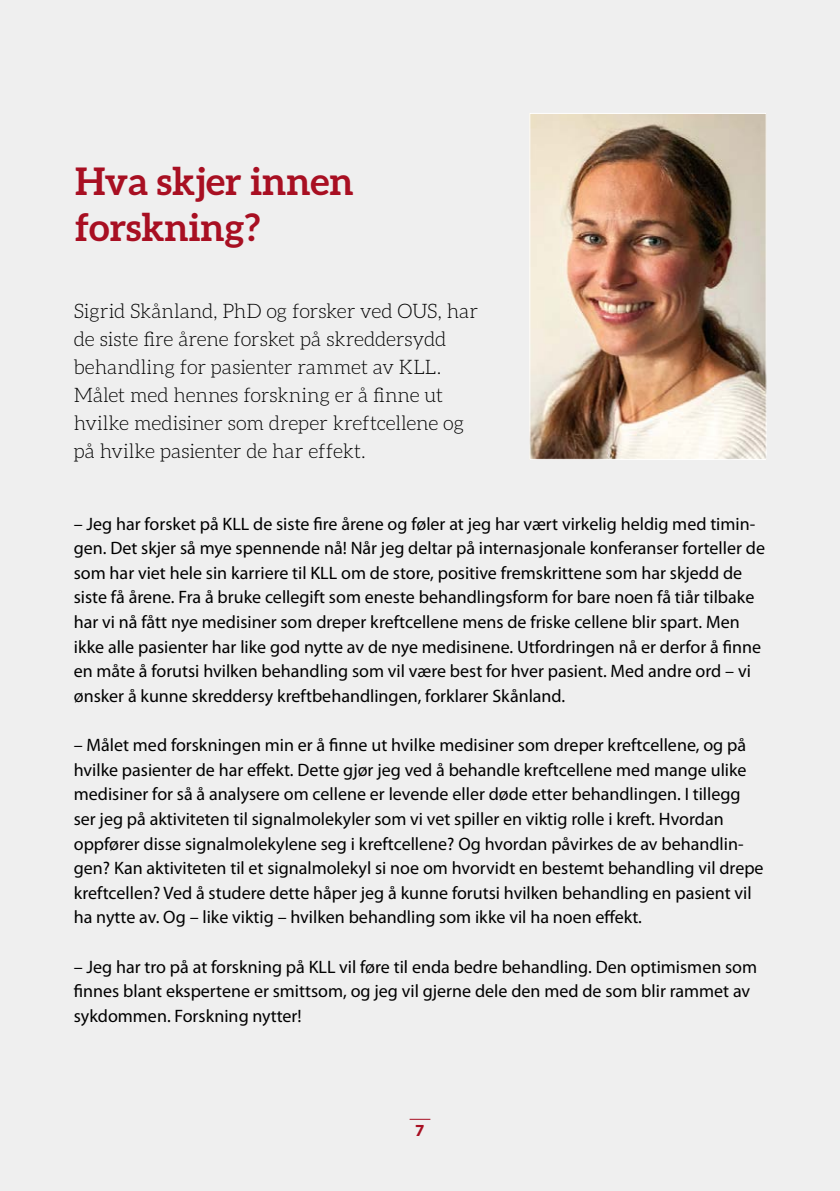
<style>
.page{position:relative;width:840px;height:1191px;background:#fff}
.page>*{position:absolute;margin:0;border:0;box-sizing:border-box;transform-origin:0 0}
.t1{font:700 38px/46px "Aleo";color:#a80f22}
.t2{font:300 20px/28px "Aleo";letter-spacing:-.01em;color:#000}
.t3{font:18px/24.6px "Myriad Pro";color:#000}
.t4{font:700 17px "Myriad Pro";color:#a80f22}
</style>
<div class="page">
<div style="left:0;top:0;width:839px;height:1191px;background:#efefef"></div>
<svg style="left:409px;top:1118px;width:21px;height:1px"></svg>
<img style="left:531px;top:115px;width:233px;height:343px">
<div style="left:529px;top:113px;width:237px;height:347px;border:1px solid #fff"></div>
<h1 class="t1" style="left:75px;top:158px;width:280px">Hva skjer innen forskning?</h1>
<p class="t2" style="left:74px;top:297px;width:405px">Sigrid Skånland, PhD og forsker ved OUS, har de siste fire årene forsket på skreddersydd behandling for pasienter rammet av KLL.<br>Målet med hennes forskning er å finne ut hvilke medisiner som dreper kreftcellene og på hvilke pasienter de har effekt.</p>
<p class="t3" style="left:74px;top:511px;width:692px">– Jeg har forsket på KLL de siste fire årene og føler at jeg har vært virkelig heldig med timin&shy;gen. Det skjer så mye spennende nå! Når jeg deltar på internasjonale konferanser forteller de som har viet hele sin karriere til KLL om de store, positive fremskrittene som har skjedd de siste få årene. Fra å bruke cellegift som eneste behandlingsform for bare noen få tiår tilbake har vi nå fått nye medisiner som dreper kreftcellene mens de friske cellene blir spart. Men ikke alle pasienter har like god nytte av de nye medisinene. Utfordringen nå er derfor å finne en måte å forutsi hvilken behandling som vil være best for hver pasient. Med andre ord – vi ønsker å kunne skreddersy kreftbehandlingen, forklarer Skånland.</p>
<p class="t3" style="left:74px;top:733px;width:691px">– Målet med forskningen min er å finne ut hvilke medisiner som dreper kreftcellene, og på hvilke pasienter de har effekt. Dette gjør jeg ved å behandle kreftcellene med mange ulike medisiner for så å analysere om cellene er levende eller døde etter behandlingen. I tillegg ser jeg på aktiviteten til signalmolekyler som vi vet spiller en viktig rolle i kreft. Hvordan oppfører disse signalmolekylene seg i kreftcellene? Og hvordan påvirkes de av behandlin&shy;gen? Kan aktiviteten til et signalmolekyl si noe om hvorvidt en bestemt behandling vil drepe kreftcellen? Ved å studere dette håper jeg å kunne forutsi hvilken behandling en pasient vil ha nytte av. Og – like viktig – hvilken behandling som ikke vil ha noen effekt.</p>
<p class="t3" style="left:74px;top:954px;width:684px">– Jeg har tro på at forskning på KLL vil føre til enda bedre behandling. Den optimismen som finnes blant ekspertene er smittsom, og jeg vil gjerne dele den med de som blir rammet av sykdommen. Forskning nytter!</p>
<p class="t4" style="left:415px;top:1120px;width:11px">7</p>
</div>
